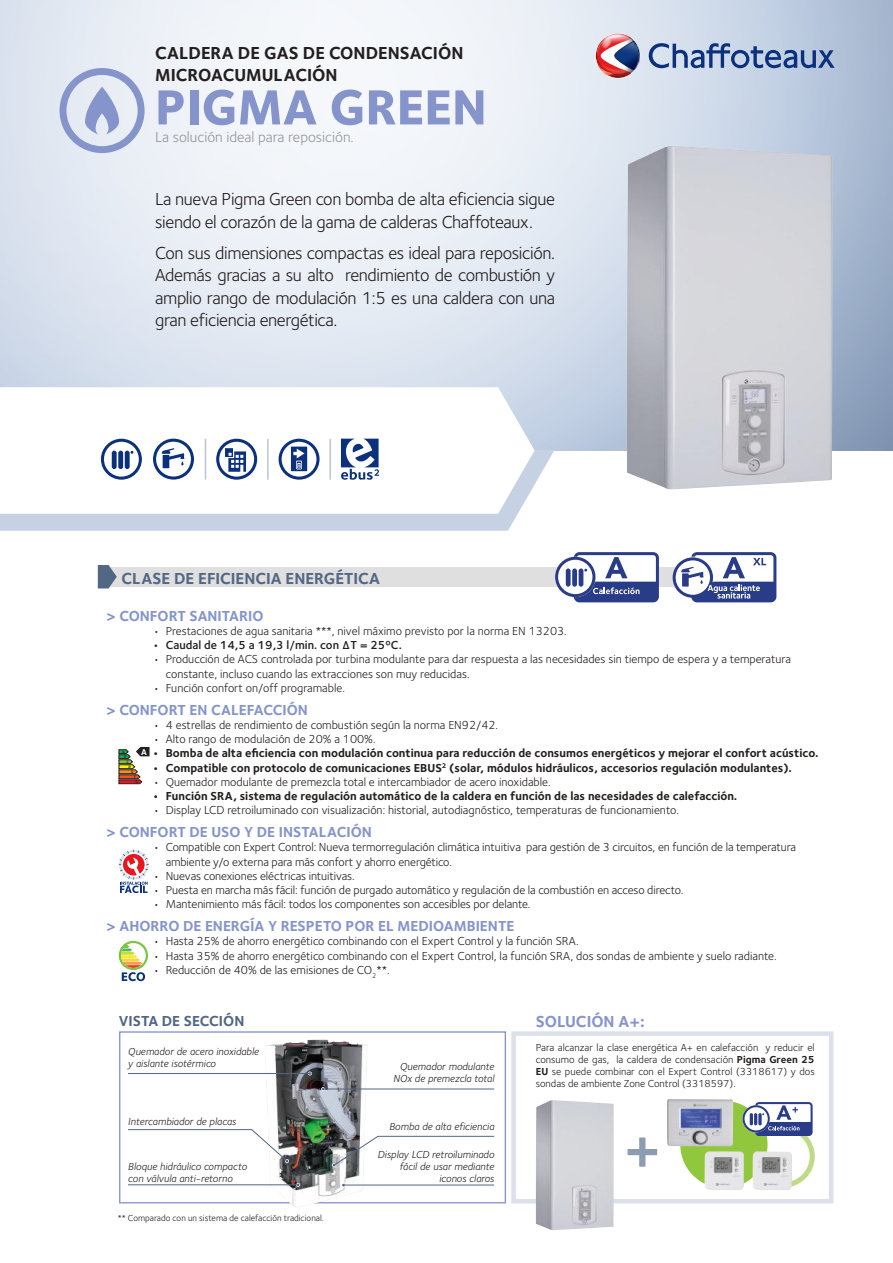
<style>
.page{position:relative;width:893px;height:1263px;background:#fff}
.page>*{position:absolute;margin:0;border:0;box-sizing:border-box;transform-origin:0 0}
.t1{font:800 51px "Foundry Sterling";color:#8595cb}
._03_chapeau{font:18px/22.5px "Foundry Sterling";letter-spacing:-.02em;color:#241f1f}
.t2{font:700 18px "Foundry Sterling";color:#241f1f}
.Body_Foundry_10pt__i{font:700 16.5px "Foundry Sterling";color:#526783}
.Body_Foundry_10pt__i-2{font:700 16.5px "Foundry Sterling";color:#8595cb}
.Body_Foundry_10pt__i-3{font:700 15px "Foundry Sterling";color:#8595cb}
.t3{font:15px "Foundry Sterling";color:#969698}
.Body_Foundry_10pt__i-4{font:700 15px "Foundry Sterling";color:#526783}
.t4{font:12px/14.2px "Foundry Sterling";color:#241f1f}
.t5{font:700 12px "Foundry Sterling";color:#241f1f}
.t6{font:600 12px "Foundry Sterling";color:#241f1f}
.t7{font:italic 10.5px "Foundry Sterling";color:#241f1f}
.Body_Foundry_10pt__i-5{font:10.5px/12px "Foundry Sterling";color:#241f1f;text-align:justify}
.Body_Foundry_10pt__i-6{font:9px "Foundry Sterling";color:#241f1f}
.t8{font:700 8.85px "Foundry Sterling";color:#fff}
.t9{font:700 3.6px/4.9px "Foundry Sterling";color:#241f1f}
.s1{font-weight:700}
</style>
<div class="page">
<svg style="left:0;top:0;width:893px;height:451px"></svg>
<svg style="left:0;top:387px;width:535px;height:52px"></svg>
<svg style="left:649px;top:43px;width:186px;height:25px;background:#889dc2"></svg>
<img style="left:640px;top:47px;width:1px;height:18px">
<svg style="left:595px;top:33px;width:45px;height:45px;background:#b28c9d"></svg>
<div style="left:119px;top:1031px;width:387px;height:172px;border:1px solid #8595cb"></div>
<img style="left:265px;top:1039px;width:59px;height:101px">
<svg style="left:128px;top:1129px;width:161px;height:34px"></svg>
<svg style="left:296px;top:1183px;width:4px;height:4px"></svg>
<hr style="left:128px;top:1184px;width:170px;height:1px;background:#526783">
<svg style="left:308px;top:1071px;width:4px;height:4px"></svg>
<hr style="left:128px;top:1073px;width:183px;height:1px;background:#526783">
<hr style="left:343px;top:1185px;width:151px;height:1px;background:#526783">
<svg style="left:332px;top:1136px;width:163px;height:31px"></svg>
<svg style="left:321px;top:1087px;width:4px;height:4px"></svg>
<hr style="left:323px;top:1089px;width:171px;height:1px;background:#526783">
<img style="left:627px;top:146px;width:205px;height:343px">
<svg style="left:60px;top:68px;width:85px;height:85px;background:#c4cde5"></svg>
<svg style="left:119px;top:850px;width:30px;height:42px"></svg>
<svg style="left:119px;top:941px;width:29px;height:40px"></svg>
<svg style="left:0;top:439px;width:555px;height:92px"></svg>
<div style="left:511px;top:1031px;width:322px;height:172px;border:4px solid #dbe0eb"></div>
<svg style="left:627px;top:1137px;width:31px;height:30px"></svg>
<div style="left:681px;top:1101px;width:86px;height:86px;background:#90c73d;border-radius:50%"></div>
<img style="left:536px;top:1100px;width:78px;height:130px">
<div style="left:108px;top:567px;width:652px;height:19px;background:#e0dfdf"></div>
<svg style="left:98px;top:565px;width:19px;height:23px"></svg>
<div style="left:691px;top:552px;width:85px;height:50px;border:3px solid #283c88;border-radius:4px"></div>
<svg style="left:673px;top:557px;width:102px;height:45px"></svg>
<div style="left:574px;top:552px;width:85px;height:50px;border:3px solid #283c88;border-radius:4px"></div>
<svg style="left:555px;top:557px;width:102px;height:45px"></svg>
<svg style="left:119px;top:747px;width:31px;height:37px"></svg>
<img style="left:667px;top:1099px;width:66px;height:47px">
<img style="left:700px;top:1151px;width:43px;height:39px">
<img style="left:753px;top:1187px;width:38px;height:3px">
<div style="left:755px;top:1102px;width:58px;height:34px;border:2px solid #283c88;border-radius:3px"></div>
<svg style="left:742px;top:1105px;width:73px;height:82px"></svg>
<p class="t2" style="left:155px;top:41px;width:310px">CALDERA DE GAS DE CONDENSACIÓN</p>
<p class="t2" style="left:155px;top:62px;width:184px">MICROACUMULACIÓN</p>
<p class="t1" style="left:155px;top:71px;width:333px">PIGMA GREEN</p>
<p class="t3" style="left:155px;top:127px;width:200px">La solución ideal para reposición.</p>
<p class="_03_chapeau" style="left:155px;top:188px;width:401px">La nueva Pigma Green con bomba de alta eficiencia sigue siendo el corazón de la gama de calderas Chaffoteaux.</p>
<p class="_03_chapeau" style="left:155px;top:241px;width:401px;text-align:justify">Con sus dimensiones compactas es ideal para reposición.<br>Además gracias a su alto rendimiento de combustión y amplio rango de modulación 1:5 es una caldera con una gran eficiencia energética.</p>
<p class="Body_Foundry_10pt__i" style="left:121px;top:566px;width:260px">CLASE DE EFICIENCIA ENERGÉTICA</p>
<p class="Body_Foundry_10pt__i-3" style="left:106px;top:605px;width:159px">&gt; CONFORT SANITARIO</p>
<p class="t4" style="left:153px;top:623px;width:415px">• Prestaciones de agua sanitaria ***, nivel máximo previsto por la norma EN 13203.</p>
<p class="t6" style="left:153px;top:637px;width:251px">• Caudal de 14,5 a 19,3 l/min. con ΔT = 25ºC.</p>
<p class="t4" style="left:166px;top:652px;width:627px;text-indent:-13px">• Producción de ACS controlada por turbina modulante para dar respuesta a las necesidades sin tiempo de espera y a temperatura constante, incluso cuando las extracciones son muy reducidas.</p>
<p class="t4" style="left:153px;top:680px;width:193px">• Función confort on/off programable.</p>
<p class="Body_Foundry_10pt__i-3" style="left:106px;top:699px;width:203px">&gt; CONFORT EN CALEFACCIÓN</p>
<p class="t4" style="left:153px;top:717px;width:347px">• 4 estrellas de rendimiento de combustión según la norma EN92/42.</p>
<p class="t4" style="left:153px;top:732px;width:224px">• Alto rango de modulación de 20% a 100%.</p>
<p class="t5" style="left:153px;top:745px;width:667px">• Bomba de alta eficiencia con modulación continua para reducción de consumos energéticos y mejorar el confort acústico.</p>
<p class="t5" style="left:153px;top:759px;width:640px">• Compatible con protocolo de comunicaciones EBUS<sup>2</sup> (solar, módulos hidráulicos, accesorios regulación modulantes).</p>
<p class="t4" style="left:153px;top:774px;width:399px">• Quemador modulante de premezcla total e intercambiador de acero inoxidable.</p>
<p class="t5" style="left:153px;top:788px;width:586px">• Función SRA, sistema de regulación automático de la caldera en función de las necesidades de calefacción.</p>
<p class="t4" style="left:153px;top:803px;width:528px">• Display LCD retroiluminado con visualización: historial, autodiagnóstico, temperaturas de funcionamiento.</p>
<p class="Body_Foundry_10pt__i-3" style="left:106px;top:821px;width:267px">&gt; CONFORT DE USO Y DE INSTALACIÓN</p>
<p class="t4" style="left:166px;top:840px;width:632px;text-indent:-13px">• Compatible con Expert Control: Nueva termorregulación climática intuitiva para gestión de 3 circuitos, en función de la temperatura ambiente y/o externa para más confort y ahorro energético.</p>
<p class="t4" style="left:153px;top:868px;width:203px">• Nuevas conexiones eléctricas intuitivas.</p>
<p class="t4" style="left:153px;top:883px;width:532px">• Puesta en marcha más fácil: función de purgado automático y regulación de la combustión en acceso directo.</p>
<p class="t4" style="left:153px;top:897px;width:379px">• Mantenimiento más fácil: todos los componentes son accesibles por delante.</p>
<p class="Body_Foundry_10pt__i-3" style="left:106px;top:915px;width:410px">&gt; AHORRO DE ENERGÍA Y RESPETO POR EL MEDIOAMBIENTE</p>
<p class="t4" style="left:153px;top:934px;width:427px">• Hasta 25% de ahorro energético combinando con el Expert Control y la función SRA.</p>
<p class="t4" style="left:153px;top:948px;width:625px">• Hasta 35% de ahorro energético combinando con el Expert Control, la función SRA, dos sondas de ambiente y suelo radiante.</p>
<p class="t4" style="left:153px;top:962px;width:238px">• Reducción de 40% de las emisiones de CO<sub>2</sub>**.</p>
<p class="Body_Foundry_10pt__i-2" style="left:536px;top:1009px;width:110px">SOLUCIÓN A+:</p>
<p class="Body_Foundry_10pt__i-5" style="left:536px;top:1041px;width:280px">Para alcanzar la clase energética A+ en calefacción y reducir el consumo de gas, la caldera de condensación <span class="s1">Pigma Green 25<br>EU</span> se puede combinar con el Expert Control (3318617) y dos sondas de ambiente Zone Control (3318597).</p>
<p class="t8" style="left:141px;top:745px;width:7px">A</p>
<p class="t9" style="left:122px;top:749px;width:6px;text-align:center">A<br>B</p>
<p class="t9" style="left:129px;top:759px;width:4px;text-indent:-2px">C<br>D</p>
<p class="t9" style="left:131px;top:769px;width:3px">E</p>
<p class="t9" style="left:136px;top:774px;width:4px;text-indent:-2px">F<br>G</p>
<p class="Body_Foundry_10pt__i-4" style="left:119px;top:1010px;width:127px">VISTA DE SECCIÓN</p>
<p class="t7" style="left:128px;top:1044px;width:132px">Quemador de acero inoxidable</p>
<p class="t7" style="left:128px;top:1056px;width:89px">y aislante isotérmico</p>
<p class="t7" style="left:400px;top:1059px;width:96px">Quemador modulante</p>
<p class="t7" style="left:393px;top:1071px;width:103px">NOx de premezcla total</p>
<p class="t7" style="left:389px;top:1119px;width:107px">Bomba de alta eficiencia</p>
<p class="t7" style="left:377px;top:1146px;width:118px">Display LCD retroiluminado</p>
<p class="t7" style="left:399px;top:1158px;width:96px">fácil de usar mediante</p>
<p class="t7" style="left:439px;top:1170px;width:57px">iconos claros</p>
<p class="t7" style="left:128px;top:1114px;width:110px">Intercambiador de placas</p>
<p class="t7" style="left:128px;top:1158px;width:120px">Bloque hidráulico compacto</p>
<p class="t7" style="left:128px;top:1170px;width:106px">con válvula anti-retorno</p>
<p class="Body_Foundry_10pt__i-6" style="left:118px;top:1212px;width:207px">** Comparado con un sistema de calefacción tradicional.</p>
</div>
